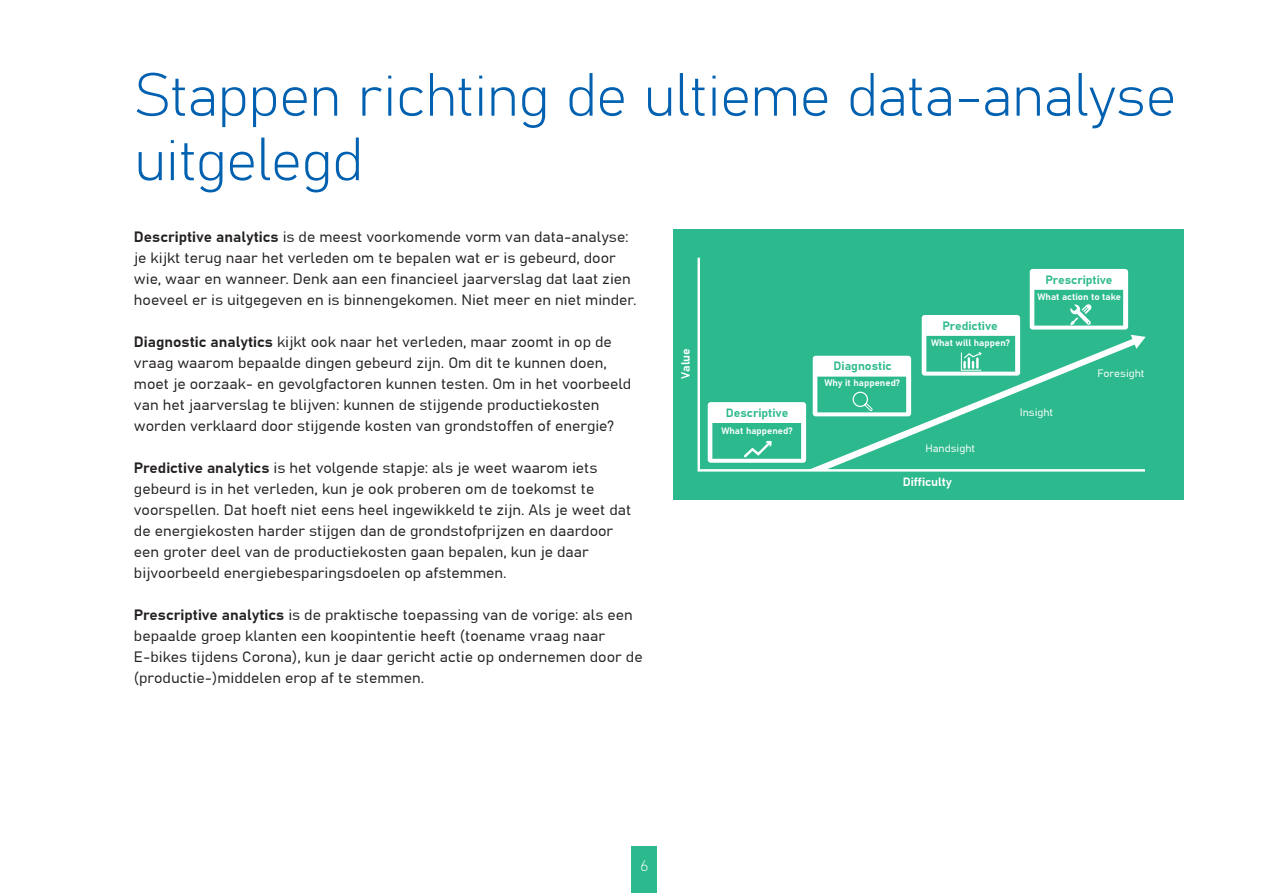
<style>
.page{position:relative;width:1263px;height:893px;background:#fff}
.page>*{position:absolute;margin:0;border:0;box-sizing:border-box;transform-origin:0 0}
.Kopregel_blauw{font:300 60px/64.5px "Grandview";letter-spacing:-.015em;color:#0161b0}
.body_10_14{font:15px/21px "Grandview";color:#231f20}
.t1{font:300 15px "Grandview";color:#fff}
.t2{font:700 12px "Grandview";color:#2cb98d}
.t3{font:700 12px "Grandview";color:#fff}
.t4{font:10.65px "Grandview";color:#fff}
.t5{font:700 9.45px "Grandview";color:#fff}
.s1{font-weight:700}
</style>
<div class="page">
<div style="left:631px;top:846px;width:26px;height:47px;background:#2cb98d"></div>
<div style="left:673px;top:229px;width:510px;height:271px;background:#2cb98d"></div>
<svg style="left:697px;top:257px;width:448px;height:215px"></svg>
<svg style="left:806px;top:335px;width:340px;height:136px"></svg>
<svg style="left:1030px;top:269px;width:98px;height:61px"></svg>
<svg style="left:922px;top:315px;width:98px;height:61px"></svg>
<svg style="left:708px;top:402px;width:98px;height:61px"></svg>
<svg style="left:813px;top:356px;width:98px;height:60px"></svg>
<p class="Kopregel_blauw" style="left:134px;top:61px;width:1044px">Stappen richting de ultieme data-analyse uitgelegd</p>
<p class="body_10_14" style="left:134px;top:226px;width:504px"><span class="s1">Descriptive analytics</span> is de meest voorkomende vorm van data-analyse: je kijkt terug naar het verleden om te bepalen wat er is gebeurd, door wie, waar en wanneer. Denk aan een financieel jaarverslag dat laat zien hoeveel er is uitgegeven en is binnengekomen. Niet meer en niet minder.</p>
<p class="body_10_14" style="left:134px;top:331px;width:499px"><span class="s1">Diagnostic analytics</span> kijkt ook naar het verleden, maar zoomt in op de vraag waarom bepaalde dingen gebeurd zijn. Om dit te kunnen doen, moet je oorzaak- en gevolgfactoren kunnen testen. Om in het voorbeeld van het jaarverslag te blijven: kunnen de stijgende productiekosten worden verklaard door stijgende kosten van grondstoffen of energie?</p>
<p class="body_10_14" style="left:134px;top:457px;width:499px"><span class="s1">Predictive analytics</span> is het volgende stapje: als je weet waarom iets gebeurd is in het verleden, kun je ook proberen om de toekomst te voorspellen. Dat hoeft niet eens heel ingewikkeld te zijn. Als je weet dat de energiekosten harder stijgen dan de grondstofprijzen en daardoor een groter deel van de productiekosten gaan bepalen, kun je daar bijvoorbeeld energiebesparingsdoelen op afstemmen.</p>
<p class="body_10_14" style="left:134px;top:604px;width:510px"><span class="s1">Prescriptive analytics</span> is de praktische toepassing van de vorige: als een bepaalde groep klanten een koopintentie heeft (toename vraag naar E-bikes tijdens Corona), kun je daar gericht actie op ondernemen door de (productie-)middelen erop af te stemmen.</p>
<p class="t3" style="left:678px;top:379px;width:32px;rotate:-90deg">Value</p>
<p class="t2" style="left:726px;top:405px;width:64px">Descriptive</p>
<p class="t5" style="left:721px;top:425px;width:73px">What happened?</p>
<p class="t2" style="left:942px;top:318px;width:57px">Predictive</p>
<p class="t2" style="left:833px;top:358px;width:60px">Diagnostic</p>
<p class="t5" style="left:824px;top:377px;width:77px">Why it happened?</p>
<p class="t5" style="left:931px;top:336px;width:80px">What will happen?</p>
<p class="t4" style="left:925px;top:442px;width:51px">Handsight</p>
<p class="t3" style="left:903px;top:474px;width:51px">Difficulty</p>
<p class="t2" style="left:1045px;top:272px;width:69px">Prescriptive</p>
<p class="t5" style="left:1037px;top:291px;width:85px">What action to take</p>
<p class="t4" style="left:1020px;top:405px;width:35px">Insight</p>
<p class="t4" style="left:1097px;top:367px;width:49px">Foresight</p>
<p class="t1" style="left:640px;top:856px;width:9px">6</p>
</div>
